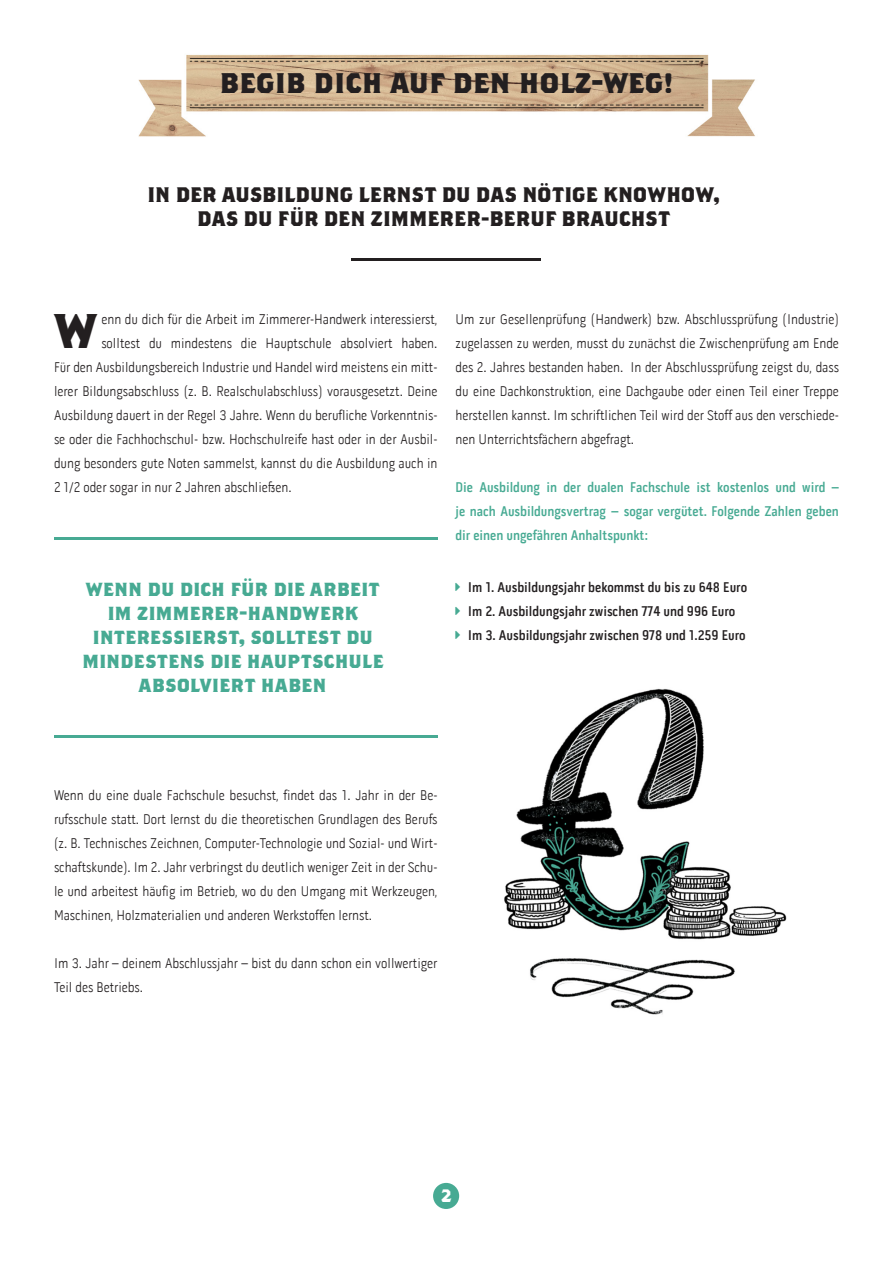
<style>
.page{position:relative;width:893px;height:1263px;background:#fff}
.page>*{position:absolute;margin:0;border:0;box-sizing:border-box;transform-origin:0 0}
.t1{font:48.6px "Brothers Bold Alternates";color:#231f20}
.t2{font:31.5px "Brothers Bold Alternates";color:#231f20}
.t3{font:21px "Brothers Bold Alternates";letter-spacing:.005em;color:#47aa93}
.t4{font:21px "Brothers Bold Alternates";letter-spacing:.01em;color:#231f20}
.t5{font:700 18px "Brothers";color:#fff}
.t6{font:300 14.25px/24px "Pill Gothic 300 mg";color:#231f20;text-align:justify}
.t7{font:600 14.25px/24px "Pill Gothic 300 mg";color:#47aa93}
.t8{font:600 14.25px "Pill Gothic 300 mg";color:#231f20}
</style>
<div class="page">
<img style="left:138px;top:54px;width:617px;height:83px">
<img style="left:504px;top:688px;width:283px;height:327px">
<div style="left:433px;top:1183px;width:26px;height:26px;background:#47aa93;border-radius:50%"></div>
<hr style="left:352px;top:258px;width:189px;height:2px;background:#231f20">
<hr style="left:54px;top:537px;width:383px;height:3px;background:#47aa93">
<hr style="left:54px;top:735px;width:383px;height:3px;background:#47aa93">
<p class="t2" style="left:219px;top:62px;width:456px">begib dich auf den holz-weg!</p>
<p class="t4" style="left:148px;top:181px;width:574px">IN DER AUSBILDUNG LERNST DU DAS NÖTIGE KNOWHOW,</p>
<p class="t4" style="left:197px;top:205px;width:475px">DAS DU FÜR DEN ZIMMERER-BERUF BRAUCHST</p>
<p class="t1" style="left:55px;top:301px;width:43px">W</p>
<p class="t6" style="left:101px;top:307px;width:338px">enn du dich für die Arbeit im Zimmerer-Handwerk interessierst,</p>
<p class="t6" style="left:101px;top:331px;width:338px">solltest du mindestens die Hauptschule absolviert haben.</p>
<p class="t6" style="left:54px;top:355px;width:385px">Für den Ausbildungsbereich Industrie und Handel wird meistens ein mitt&shy;lerer Bildungsabschluss (z. B. Realschulabschluss) vorausgesetzt. Deine Ausbildung dauert in der Regel 3 Jahre. Wenn du berufliche Vorkenntnis&shy;se oder die Fachhochschul- bzw. Hochschulreife hast oder in der Ausbil&shy;dung besonders gute Noten sammelst, kannst du die Ausbildung auch in 2 1/2 oder sogar in nur 2 Jahren abschließen.</p>
<p class="t3" style="left:86px;top:576px;width:295px">wenn du dich für die arbeit</p>
<p class="t3" style="left:107px;top:600px;width:252px">im zimmerer-handwerk</p>
<p class="t3" style="left:92px;top:624px;width:282px">interessierst, solltest du</p>
<p class="t3" style="left:82px;top:648px;width:303px">mindestens die hauptschule</p>
<p class="t3" style="left:139px;top:672px;width:189px">absolviert haben</p>
<p class="t6" style="left:455px;top:307px;width:385px">Um zur Gesellenprüfung (Handwerk) bzw. Abschlussprüfung (Industrie) zugelassen zu werden, musst du zunächst die Zwischenprüfung am Ende des 2. Jahres bestanden haben. In der Abschlussprüfung zeigst du, dass du eine Dachkonstruktion, eine Dachgaube oder einen Teil einer Treppe herstellen kannst. Im schriftlichen Teil wird der Stoff aus den verschiede&shy;nen Unterrichtsfächern abgefragt.</p>
<p class="t7" style="left:455px;top:475px;width:385px">Die Ausbildung in der dualen Fachschule ist kostenlos und wird –</p>
<p class="t7" style="left:455px;top:499px;width:385px">je nach Ausbildungsvertrag – sogar vergütet. Folgende Zahlen geben dir einen ungefähren Anhaltspunkt:</p>
<p class="t8" style="left:468px;top:578px;width:281px">Im 1. Ausbildungsjahr bekommst du bis zu 648 Euro</p>
<p class="t8" style="left:468px;top:602px;width:269px">Im 2. Ausbildungsjahr zwischen 774 und 996 Euro</p>
<p class="t8" style="left:468px;top:626px;width:279px">Im 3. Ausbildungsjahr zwischen 978 und 1.259 Euro</p>
<p class="t6" style="left:54px;top:783px;width:385px">Wenn du eine duale Fachschule besuchst, findet das 1. Jahr in der Be&shy;rufsschule statt. Dort lernst du die theoretischen Grundlagen des Berufs (z. B. Technisches Zeichnen, Computer-Technologie und Sozial- und Wirt&shy;schaftskunde). Im 2. Jahr verbringst du deutlich weniger Zeit in der Schu&shy;le und arbeitest häufig im Betrieb, wo du den Umgang mit Werkzeugen, Maschinen, Holzmaterialien und anderen Werkstoffen lernst.</p>
<p class="t6" style="left:54px;top:951px;width:385px">Im 3. Jahr – deinem Abschlussjahr – bist du dann schon ein vollwertiger<br>Teil des Betriebs.</p>
<p class="t5" style="left:441px;top:1184px;width:12px">2</p>
</div>
